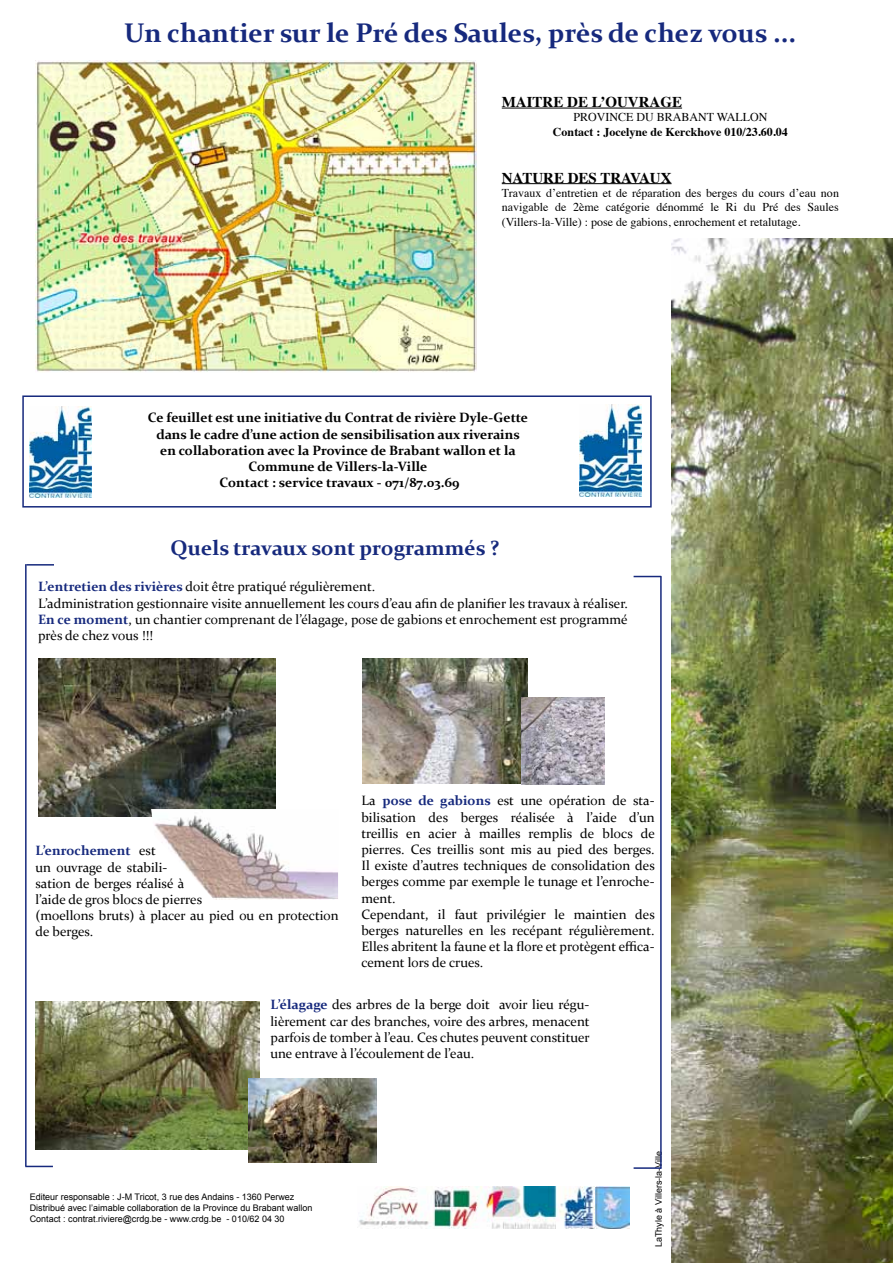
<style>
.page{position:relative;width:893px;height:1263px;background:#fff}
.page>*{position:absolute;margin:0;border:0;box-sizing:border-box;transform-origin:0 0}
.t1{font:700 27px "Constantia";color:#16297d}
.t2{font:700 21px "Constantia";color:#16297d}
.t3{font:700 15px "Times";color:#000}
.t4{font:13.5px/16.2px "Constantia";color:#000}
.t5{font:700 13.5px/16.2px "Constantia";color:#000;text-align:center}
.t6{font:12px/14.4px "Times";color:#000;text-align:justify}
.t7{font:700 12px "Times";color:#000}
.t8{font:9px/10.8px "Arial";color:#000}
.s1{font-weight:700;color:#16297d}
</style>
<div class="page">
<img style="left:672px;top:238px;width:221px;height:1025px">
<img style="left:35px;top:61px;width:442px;height:311px">
<img style="left:38px;top:658px;width:237px;height:158px">
<img style="left:362px;top:658px;width:165px;height:126px">
<img style="left:522px;top:697px;width:83px;height:87px">
<img style="left:35px;top:1001px;width:224px;height:149px">
<img style="left:249px;top:1078px;width:127px;height:85px">
<hr style="left:26px;top:564px;width:28px;height:2px;background:#16297d">
<hr style="left:25px;top:564px;width:2px;height:602px;background:#16297d">
<svg style="left:25px;top:1166px;width:28px;height:1px"></svg>
<svg style="left:634px;top:576px;width:26px;height:1px"></svg>
<hr style="left:660px;top:576px;width:2px;height:593px;background:#16297d">
<hr style="left:634px;top:1167px;width:27px;height:2px;background:#16297d">
<img style="left:579px;top:405px;width:62px;height:91px">
<img style="left:30px;top:406px;width:61px;height:92px">
<div style="left:22px;top:395px;width:630px;height:112px;border:2px solid #16297d"></div>
<hr style="left:502px;top:108px;width:180px;height:1px;background:#000">
<hr style="left:502px;top:183px;width:170px;height:1px;background:#000">
<img style="left:359px;top:1186px;width:236px;height:42px">
<img style="left:595px;top:1186px;width:34px;height:42px">
<img style="left:151px;top:809px;width:187px;height:91px">
<h1 class="t1" style="left:124px;top:14px;width:673px">Un chantier sur le Pré des Saules, près de chez vous ...</h1>
<p class="t3" style="left:502px;top:88px;width:182px">MAITRE DE L’OUVRAGE</p>
<p class="t6" style="left:573px;top:109px;width:195px">PROVINCE DU BRABANT WALLON</p>
<p class="t7" style="left:553px;top:120px;width:236px">Contact : Jocelyne de Kerckhove 010/23.60.04</p>
<p class="t3" style="left:502px;top:163px;width:171px">NATURE DES TRAVAUX</p>
<p class="t6" style="left:502px;top:185px;width:339px">Travaux d’entretien et de réparation des berges du cours d’eau non navigable de 2ème catégorie dénommé le Ri du Pré des Saules (Villers-la-Ville) : pose de gabions, enrochement et retalutage.</p>
<p class="t5" style="left:148px;top:409px;width:382px">Ce feuillet est une initiative du Contrat de rivière Dyle-Gette dans le cadre d’une action de sensibilisation aux riverains en collaboration avec la Province de Brabant wallon et la Commune de Villers-la-Ville<br>Contact : service travaux - 071/87.03.69</p>
<h2 class="t2" style="left:171px;top:533px;width:330px">Quels travaux sont programmés ?</h2>
<p class="t4" style="left:38px;top:578px;width:591px"><span class="s1">L’entretien des rivières</span> doit être pratiqué régulièrement.<br>L’administration gestionnaire visite annuellement les cours d’eau afin de planifier les travaux à réaliser.<br><span class="s1">En ce moment</span>, un chantier comprenant de l’élagage, pose de gabions et enrochement est programmé près de chez vous !!!</p>
<p class="t4" style="left:35px;top:842px;width:305px"><span class="s1">L’enrochement</span> est<br>un ouvrage de stabili-<br>sation de berges réalisé à<br>l’aide de gros blocs de pierres<br>(moellons bruts) à placer au pied ou en protection de berges.</p>
<p class="t4" style="left:361px;top:792px;width:295px">La <span class="s1">pose de gabions</span> est une opération de sta&shy;bilisation des berges réalisée à l’aide d’un treillis en acier à mailles remplis de blocs de pierres. Ces treillis sont mis au pied des berges.<br>Il existe d’autres techniques de consolidation des berges comme par exemple le tunage et l’enroche&shy;ment.<br>Cependant, il faut privilégier le maintien des berges naturelles en les recépant régulièrement.<br>Elles abritent la faune et la flore et protègent effica&shy;cement lors de crues.</p>
<p class="t4" style="left:270px;top:996px;width:321px;text-align:justify"><span class="s1">L’élagage</span> des arbres de la berge doit avoir lieu régu&shy;lièrement car des branches, voire des arbres, menacent parfois de tomber à l’eau. Ces chutes peuvent constituer une entrave à l’écoulement de l’eau.</p>
<p class="t8" style="left:30px;top:1192px;width:284px">Editeur responsable : J-M Tricot, 3 rue des Andains - 1360 Perwez<br>Distribué avec l’aimable collaboration de la Province du Brabant wallon<br>Contact : contrat.riviere@crdg.be - www.crdg.be - 010/62 04 30</p>
<p class="t8" style="left:653px;top:1247px;width:98px;rotate:-90deg">LaThyle à Villers-la-Ville</p>
</div>
